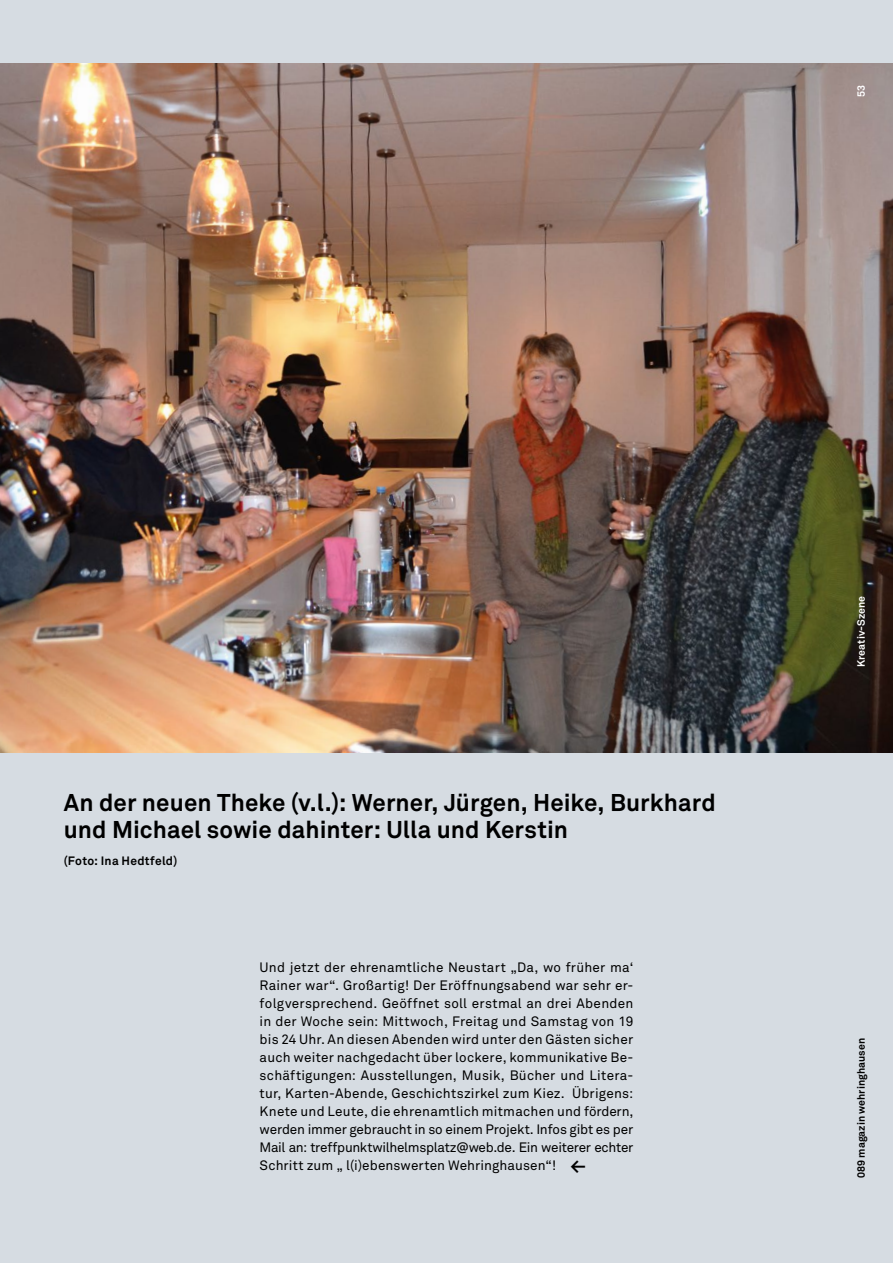
<style>
.page{position:relative;width:893px;height:1263px;background:#d6dce2}
.page>*{position:absolute;margin:0;border:0;box-sizing:border-box;transform-origin:0 0}
.t1{font:700 24px/27px "Akkurat";letter-spacing:.005em;color:#000}
.t2{font:13.5px/18px "Akkurat Pro";letter-spacing:.005em;color:#000;text-align:justify}
.t3{font:700 12px "Akkurat";letter-spacing:.025em;color:#000}
.t4{font:700 10.5px "Akkurat";letter-spacing:.005em;color:#000}
.t5{font:700 10.5px "Akkurat";letter-spacing:.01em;color:#fff}
.s1{font-family:"Akkurat";font-weight:700;font-size:19.5px}
</style>
<div class="page">
<img style="left:0;top:64px;width:893px;height:688px">
<p class="t5" style="left:854px;top:97px;width:14px;rotate:-90deg">53</p>
<h1 class="t1" style="left:64px;top:789px;width:654px">An der neuen Theke (v.l.): Werner, Jürgen, Heike, Burkhard und Michael sowie dahinter: Ulla und Kerstin</h1>
<p class="t3" style="left:64px;top:853px;width:115px">(Foto: Ina Hedtfeld)</p>
<p class="t2" style="left:260px;top:959px;width:375px">Und jetzt der ehrenamtliche Neustart „Da, wo früher ma‘ Rainer war“. Großartig! Der Eröffnungsabend war sehr er&shy;folgversprechend. Geöffnet soll erstmal an drei Abenden in der Woche sein: Mittwoch, Freitag und Samstag von 19 bis 24 Uhr. An diesen Abenden wird unter den Gästen sicher auch weiter nachgedacht über lockere, kommunikative Be&shy;schäftigungen: Ausstellungen, Musik, Bücher und Litera&shy;tur, Karten-Abende, Geschichtszirkel zum Kiez. Übrigens:<br>Knete und Leute, die ehrenamtlich mitmachen und fördern, werden immer gebraucht in so einem Projekt. Infos gibt es per Mail an: treffpunktwilhelmsplatz@web.de. Ein weiterer echter Schritt zum „ l(i)ebenswerten Wehringhausen“! <span class="s1">≤</span></p>
<p class="t5" style="left:854px;top:667px;width:73px;rotate:-90deg">Kreativ-Szene</p>
<p class="t4" style="left:854px;top:1178px;width:141px;rotate:-90deg">089 magazin wehringhausen</p>
</div>
